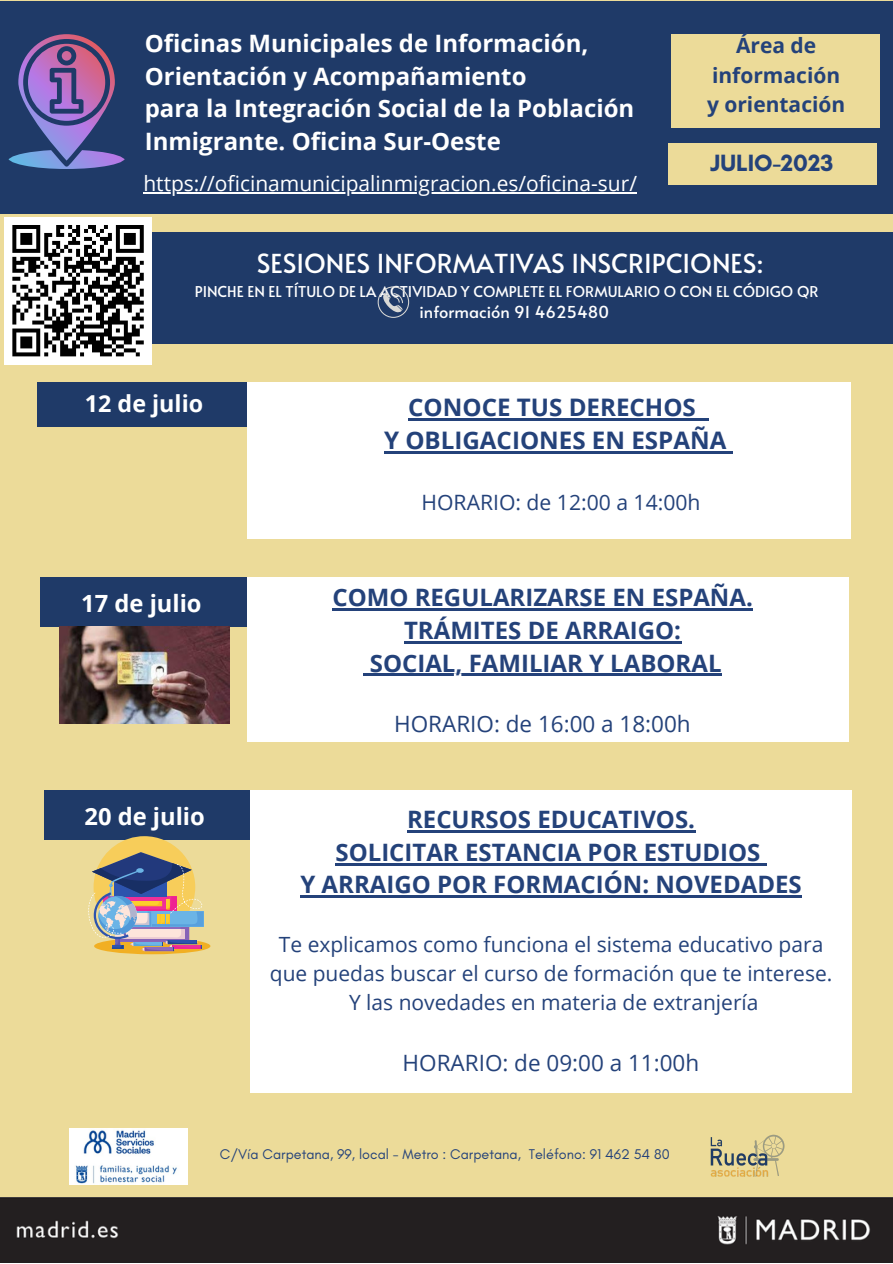
<style>
.page{position:relative;width:893px;height:1264px;background:#fff}
.page>*{position:absolute;margin:0;border:0;box-sizing:border-box;transform-origin:0 0}
.t1{font:26.1px "Alata";color:#fff}
.t2{font:700 24.15px "Open Sans";color:#24427a}
.t3{font:700 24px "Open Sans";color:#24427a}
.t4{font:700 24px/32.5px "Open Sans";color:#fff}
.t5{font:700 24px "Glacial Indifference";color:#24427a}
.t6{font:700 23.7px "Open Sans";color:#fff}
.t7{font:700 23.25px "Open Sans";color:#fff}
.t8{font:22.5px "Open Sans";color:#24427a}
.t9{font:21.15px "Open Sans";color:#24427a}
.t10{font:21px/29.2px "Open Sans";color:#24427a;text-align:center}
.t11{font:21px "Open Sans";color:#fff}
.t12{font:700 21px "Open Sans";color:#24427a}
.t13{font:16.35px "Alata";color:#fff}
.t14{font:14.85px "Alata";color:#fff}
.t15{font:14.4px "Glacial Indifference";color:#24427a}
</style>
<div class="page">
<div style="left:0;top:0;width:892px;height:1262px;background:#ecdb99"></div>
<div style="left:0;top:1px;width:892px;height:213px;background:#1f3a68"></div>
<div style="left:671px;top:34px;width:207px;height:93px;background:#ecdb99"></div>
<div style="left:0;top:1197px;width:892px;height:65px;background:#231f20"></div>
<div style="left:668px;top:143px;width:207px;height:41px;background:#ecdb99"></div>
<img style="left:69px;top:1128px;width:118px;height:56px">
<img style="left:710px;top:1134px;width:75px;height:43px">
<svg style="left:9px;top:34px;width:115px;height:135px"></svg>
<div style="left:124px;top:233px;width:768px;height:111px;background:#1f3a68"></div>
<div style="left:4px;top:217px;width:148px;height:147px;background:#fff"></div>
<svg style="left:12px;top:225px;width:132px;height:132px"></svg>
<div style="left:40px;top:577px;width:207px;height:50px;background:#1f3a68"></div>
<div style="left:247px;top:577px;width:601px;height:164px;background:#fff"></div>
<hr style="left:332px;top:608px;width:420px;height:3px;background:#24427a">
<hr style="left:404px;top:641px;width:277px;height:2px;background:#24427a">
<svg style="left:363px;top:673px;width:7px;height:3px"></svg>
<hr style="left:370px;top:673px;width:351px;height:3px;background:#24427a">
<div style="left:37px;top:382px;width:210px;height:45px;background:#1f3a68"></div>
<div style="left:247px;top:382px;width:604px;height:156px;background:#fff"></div>
<hr style="left:408px;top:418px;width:287px;height:2px;background:#24427a">
<svg style="left:695px;top:418px;width:13px;height:2px"></svg>
<hr style="left:384px;top:451px;width:15px;height:3px;background:#24427a">
<hr style="left:399px;top:451px;width:327px;height:3px;background:#24427a">
<svg style="left:726px;top:451px;width:6px;height:3px"></svg>
<img style="left:59px;top:627px;width:171px;height:96px">
<svg style="left:377px;top:286px;width:32px;height:32px"></svg>
<div style="left:44px;top:790px;width:206px;height:49px;background:#1f3a68"></div>
<div style="left:250px;top:790px;width:601px;height:302px;background:#fff"></div>
<hr style="left:407px;top:830px;width:288px;height:2px;background:#24427a">
<hr style="left:335px;top:863px;width:425px;height:2px;background:#24427a">
<svg style="left:760px;top:863px;width:6px;height:2px"></svg>
<hr style="left:300px;top:895px;width:501px;height:3px;background:#24427a">
<svg style="left:88px;top:836px;width:122px;height:118px"></svg>
<hr style="left:143px;top:192px;width:494px;height:1px;background:#fff">
<p class="t4" style="left:145px;top:27px;width:445px">Oficinas Municipales de Información,</p>
<p class="t4" style="left:145px;top:59px;width:383px">Orientación y Acompañamiento</p>
<p class="t4" style="left:145px;top:92px;width:491px">para la Integración Social de la Población<br>Inmigrante. Oficina Sur-Oeste</p>
<p class="t11" style="left:143px;top:168px;width:495px">https://oficinamunicipalinmigracion.es/oficina-sur/</p>
<p class="t12" style="left:736px;top:31px;width:82px">Área de</p>
<p class="t12" style="left:712px;top:60px;width:130px">información</p>
<p class="t12" style="left:707px;top:89px;width:140px">y orientación</p>
<p class="t5" style="left:710px;top:148px;width:125px">JULIO-2023</p>
<p class="t1" style="left:257px;top:245px;width:508px">SESIONES INFORMATIVAS INSCRIPCIONES:</p>
<p class="t14" style="left:195px;top:281px;width:625px">PINCHE EN EL TÍTULO DE LA ACTIVIDAD Y COMPLETE EL FORMULARIO O CON EL CÓDIGO QR</p>
<p class="t13" style="left:419px;top:300px;width:191px">información 91 4625480</p>
<p class="t7" style="left:85px;top:387px;width:120px">12 de julio</p>
<p class="t6" style="left:81px;top:587px;width:122px">17 de julio</p>
<p class="t6" style="left:84px;top:799px;width:122px">20 de julio</p>
<p class="t2" style="left:408px;top:390px;width:289px">CONOCE TUS DERECHOS</p>
<p class="t2" style="left:384px;top:423px;width:344px">Y OBLIGACIONES EN ESPAÑA</p>
<p class="t9" style="left:421px;top:487px;width:280px">HORARIO: de 12:00 a 14:00h</p>
<p class="t3" style="left:332px;top:580px;width:422px">COMO REGULARIZARSE EN ESPAÑA.</p>
<p class="t3" style="left:404px;top:613px;width:278px">TRÁMITES DE ARRAIGO:</p>
<p class="t3" style="left:370px;top:646px;width:353px">SOCIAL, FAMILIAR Y LABORAL</p>
<p class="t8" style="left:394px;top:708px;width:298px">HORARIO: de 16:00 a 18:00h</p>
<p class="t3" style="left:407px;top:802px;width:289px">RECURSOS EDUCATIVOS.</p>
<p class="t3" style="left:335px;top:835px;width:426px">SOLICITAR ESTANCIA POR ESTUDIOS</p>
<p class="t3" style="left:300px;top:867px;width:503px">Y ARRAIGO POR FORMACIÓN: NOVEDADES</p>
<p class="t10" style="left:270px;top:929px;width:564px">Te explicamos como funciona el sistema educativo para que puedas buscar el curso de formación que te interese.</p>
<p class="t10" style="left:349px;top:987px;width:411px">Y las novedades en materia de extranjería</p>
<p class="t8" style="left:402px;top:1047px;width:298px">HORARIO: de 09:00 a 11:00h</p>
<p class="t15" style="left:220px;top:1145px;width:451px">C/Vía Carpetana, 99, local - Metro : Carpetana, Teléfono: 91 462 54 80</p>
</div>
